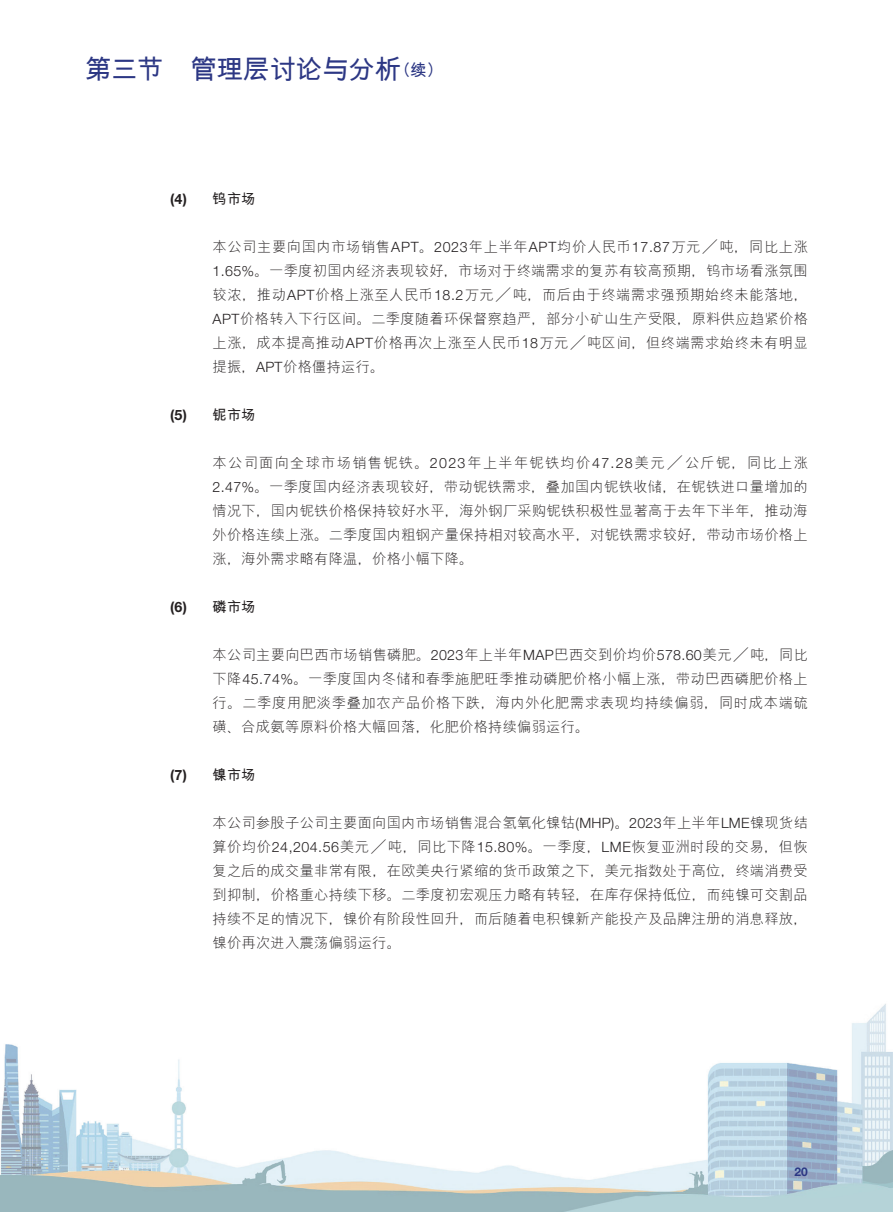
<style>
.page{position:relative;width:893px;height:1212px;background:#fff}
.page>*{position:absolute;margin:0;border:0;box-sizing:border-box;transform-origin:0 0}
.t1{font:700 27px "M Hei PRC";letter-spacing:-.025em;color:#2c3784}
.t2{font:300 14.25px/24px "M Hei PRC";letter-spacing:.02em;color:#231f20;text-align:justify}
.t3{font:700 14.25px "Helvetica Neue LT Std";color:#231f20}
.t4{font:700 12px "Helvetica Neue LT Std";color:#2c3784}
.s1{font-size:16.5px}
.s2{font-family:"M Hei PRC"}
.s3{font-family:"Helvetica Neue LT Std"}
.s4{font-family:"M Hei HK"}
</style>
<div class="page">
<img style="left:0;top:1004px;width:893px;height:208px">
<h1 class="t1" style="left:85px;top:56px;width:360px">第三节 管理层讨论与分析<span class="s1">（续）</span></h1>
<p class="t3" style="left:170px;top:190px;width:87px">(4) <span class="s2">钨市场</span></p>
<p class="t2" style="left:213px;top:235px;width:597px">本公司主要向国内市场销售<span class="s3">APT</span>。<span class="s3">2023</span>年上半年<span class="s3">APT</span>均价人民币<span class="s3">17.87</span>万元 <span class="s4">╱</span> 吨，同比上涨<span class="s3">1.65%</span>。一季度初国内经济表现较好，市场对于终端需求的复苏有较高预期，钨市场看涨氛围较浓，推动<span class="s3">APT</span>价格上涨至人民币<span class="s3">18.2</span>万元<span class="s4">╱</span>吨，而后由于终端需求强预期始终未能落地，<span class="s3">APT</span>价格转入下行区间。二季度随着环保督察趋严，部分小矿山生产受限，原料供应趋紧价格上涨，成本提高推动<span class="s3">APT</span>价格再次上涨至人民币<span class="s3">18</span>万元<span class="s4">╱</span>吨区间，但终端需求始终未有明显提振，<span class="s3">APT</span>价格僵持运行。</p>
<p class="t3" style="left:170px;top:406px;width:87px">(5) <span class="s2">铌市场</span></p>
<p class="t2" style="left:213px;top:451px;width:597px">本公司面向全球市场销售铌铁。<span class="s3">2023</span>年上半年铌铁均价<span class="s3">47.28</span>美元 <span class="s4">╱</span> 公斤铌，同比上涨<span class="s3">2.47%</span>。一季度国内经济表现较好，带动铌铁需求，叠加国内铌铁收储，在铌铁进口量增加的情况下，国内铌铁价格保持较好水平，海外钢厂采购铌铁积极性显著高于去年下半年，推动海外价格连续上涨。二季度国内粗钢产量保持相对较高水平，对铌铁需求较好，带动市场价格上涨，海外需求略有降温，价格小幅下降。</p>
<p class="t3" style="left:170px;top:598px;width:87px">(6) <span class="s2">磷市场</span></p>
<p class="t2" style="left:213px;top:643px;width:597px">本公司主要向巴西市场销售磷肥。<span class="s3">2023</span>年上半年<span class="s3">MAP</span>巴西交到价均价<span class="s3">578.60</span>美元<span class="s4">╱</span>吨，同比下降<span class="s3">45.74%</span>。一季度国内冬储和春季施肥旺季推动磷肥价格小幅上涨，带动巴西磷肥价格上行。二季度用肥淡季叠加农产品价格下跌，海内外化肥需求表现均持续偏弱，同时成本端硫磺、合成氨等原料价格大幅回落，化肥价格持续偏弱运行。</p>
<p class="t3" style="left:170px;top:766px;width:87px">(7) <span class="s2">镍市场</span></p>
<p class="t2" style="left:213px;top:810px;width:597px">本公司参股子公司主要面向国内市场销售混合氢氧化镍钴<span class="s3">(MHP)</span>。<span class="s3">2023</span>年上半年<span class="s3">LME</span>镍现货结算价均价<span class="s3">24,204.56</span>美元<span class="s4">╱</span>吨，同比下降<span class="s3">15.80%</span>。一季度，<span class="s3">LME</span>恢复亚洲时段的交易，但恢复之后的成交量非常有限，在欧美央行紧缩的货币政策之下，美元指数处于高位，终端消费受到抑制，价格重心持续下移。二季度初宏观压力略有转轻，在库存保持低位，而纯镍可交割品持续不足的情况下，镍价有阶段性回升，而后随着电积镍新产能投产及品牌注册的消息释放，镍价再次进入震荡偏弱运行。</p>
<p class="t4" style="left:795px;top:1164px;width:15px">20</p>
</div>
